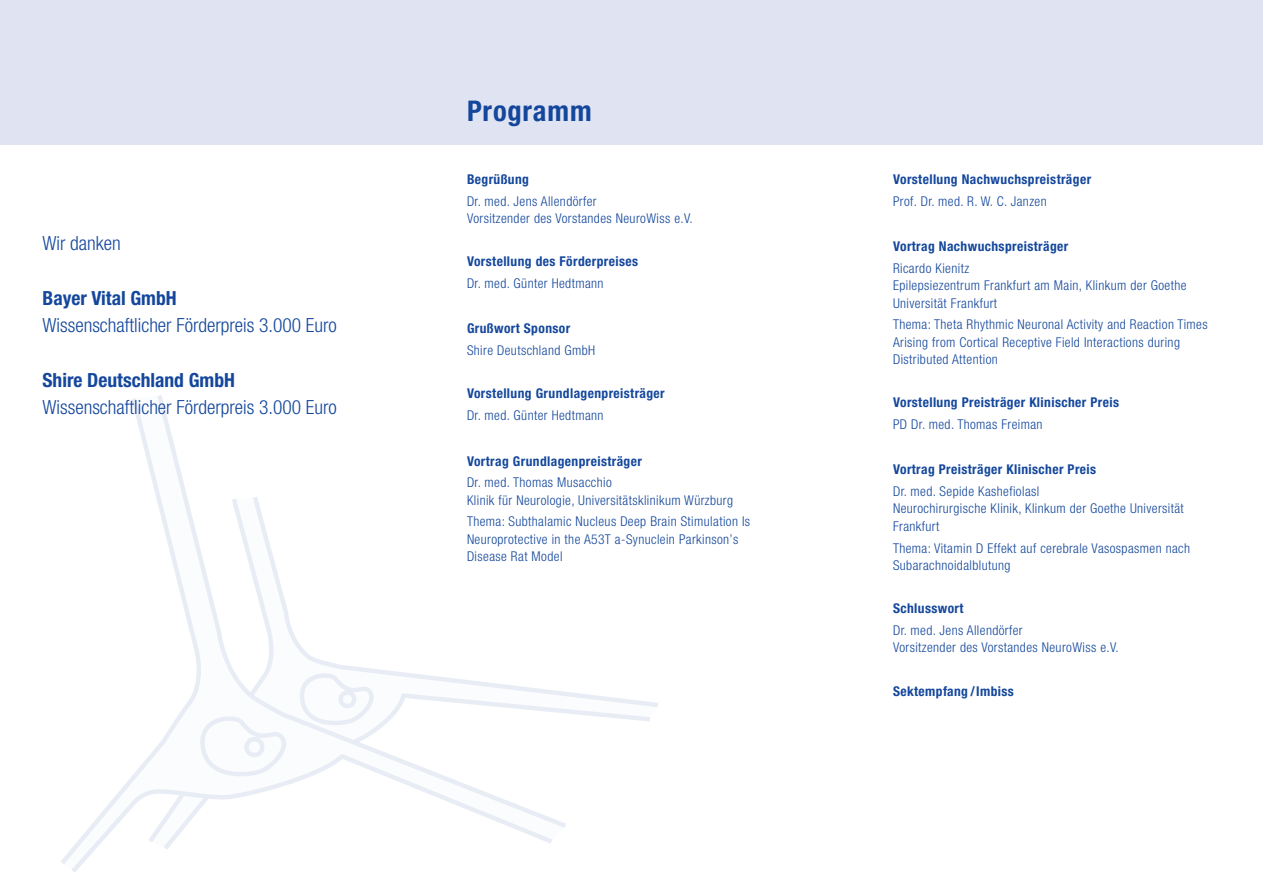
<style>
.page{position:relative;width:1263px;height:893px;background:#fff}
.page>*{position:absolute;margin:0;border:0;box-sizing:border-box;transform-origin:0 0}
.t1{font:700 condensed 28.5px "Helvetica Neue LT Pro";letter-spacing:.03em;color:#14479c}
.t2{font:300 condensed 19.5px "Helvetica Neue LT Pro";color:#14479c}
.t3{font:700 condensed 19.5px "Helvetica Neue LT Pro";color:#14479c}
.t4{font:300 condensed 13.5px/17.4px "Helvetica Neue LT Pro";letter-spacing:.03em;color:#14479c}
.t5{font:700 condensed 13.5px "Helvetica Neue LT Pro";letter-spacing:.03em;color:#14479c}
</style>
<div class="page">
<svg style="left:571px;top:692px;width:87px;height:29px"></svg>
<svg style="left:61px;top:395px;width:510px;height:478px"></svg>
<svg style="left:242px;top:732px;width:28px;height:30px"></svg>
<div style="left:0;top:0;width:1263px;height:145px;background:#e0e3f1"></div>
<h2 class="t2" style="left:43px;top:232px;width:80px">Wir danken</h2>
<h2 class="t3" style="left:43px;top:286px;width:136px">Bayer Vital GmbH</h2>
<h2 class="t2" style="left:43px;top:314px;width:296px">Wissenschaftlicher Förderpreis 3.000 Euro</h2>
<h2 class="t3" style="left:43px;top:368px;width:194px">Shire Deutschland GmbH</h2>
<h2 class="t2" style="left:43px;top:396px;width:296px">Wissenschaftlicher Förderpreis 3.000 Euro</h2>
<h1 class="t1" style="left:467px;top:94px;width:126px">Programm</h1>
<p class="t5" style="left:467px;top:171px;width:63px">Begrüßung</p>
<p class="t4" style="left:467px;top:192px;width:227px">Dr. med. Jens Allendörfer<br>Vorsitzender des Vorstandes NeuroWiss e.V.</p>
<p class="t5" style="left:467px;top:253px;width:173px">Vorstellung des Förderpreises</p>
<p class="t4" style="left:467px;top:274px;width:138px">Dr. med. Günter Hedtmann</p>
<p class="t5" style="left:467px;top:321px;width:105px">Grußwort Sponsor</p>
<p class="t4" style="left:467px;top:342px;width:130px">Shire Deutschland GmbH</p>
<p class="t5" style="left:467px;top:385px;width:199px">Vorstellung Grundlagenpreisträger</p>
<p class="t4" style="left:467px;top:407px;width:138px">Dr. med. Günter Hedtmann</p>
<p class="t5" style="left:467px;top:453px;width:176px">Vortrag Grundlagenpreisträger</p>
<p class="t4" style="left:467px;top:474px;width:267px">Dr. med. Thomas Musacchio<br>Klinik für Neurologie, Universitätsklinikum Würzburg</p>
<p class="t4" style="left:467px;top:513px;width:285px">Thema: Subthalamic Nucleus Deep Brain Stimulation Is<br>Neuroprotective in the A53T a-Synuclein Parkinson’s<br>Disease Rat Model</p>
<p class="t5" style="left:893px;top:171px;width:200px">Vorstellung Nachwuchspreisträger</p>
<p class="t4" style="left:893px;top:192px;width:155px">Prof. Dr. med. R. W. C. Janzen</p>
<p class="t5" style="left:893px;top:238px;width:177px">Vortrag Nachwuchspreisträger</p>
<p class="t4" style="left:893px;top:259px;width:295px">Ricardo Kienitz<br>Epilepsiezentrum Frankfurt am Main, Klinkum der Goethe<br>Universität Frankfurt</p>
<p class="t4" style="left:893px;top:316px;width:316px">Thema: Theta Rhythmic Neuronal Activity and Reaction Times<br>Arising from Cortical Receptive Field Interactions during<br>Distributed Attention</p>
<p class="t5" style="left:893px;top:394px;width:228px">Vorstellung Preisträger Klinischer Preis</p>
<p class="t4" style="left:893px;top:415px;width:151px">PD Dr. med. Thomas Freiman</p>
<p class="t5" style="left:893px;top:461px;width:205px">Vortrag Preisträger Klinischer Preis</p>
<p class="t4" style="left:893px;top:482px;width:292px">Dr. med. Sepide Kashefiolasl<br>Neurochirurgische Klinik, Klinkum der Goethe Universität<br>Frankfurt</p>
<p class="t4" style="left:893px;top:539px;width:299px">Thema: Vitamin D Effekt auf cerebrale Vasospasmen nach<br>Subarachnoidalblutung</p>
<p class="t5" style="left:893px;top:600px;width:72px">Schlusswort</p>
<p class="t4" style="left:893px;top:621px;width:227px">Dr. med. Jens Allendörfer<br>Vorsitzender des Vorstandes NeuroWiss e.V.</p>
<p class="t5" style="left:893px;top:683px;width:122px">Sektempfang /Imbiss</p>
</div>
